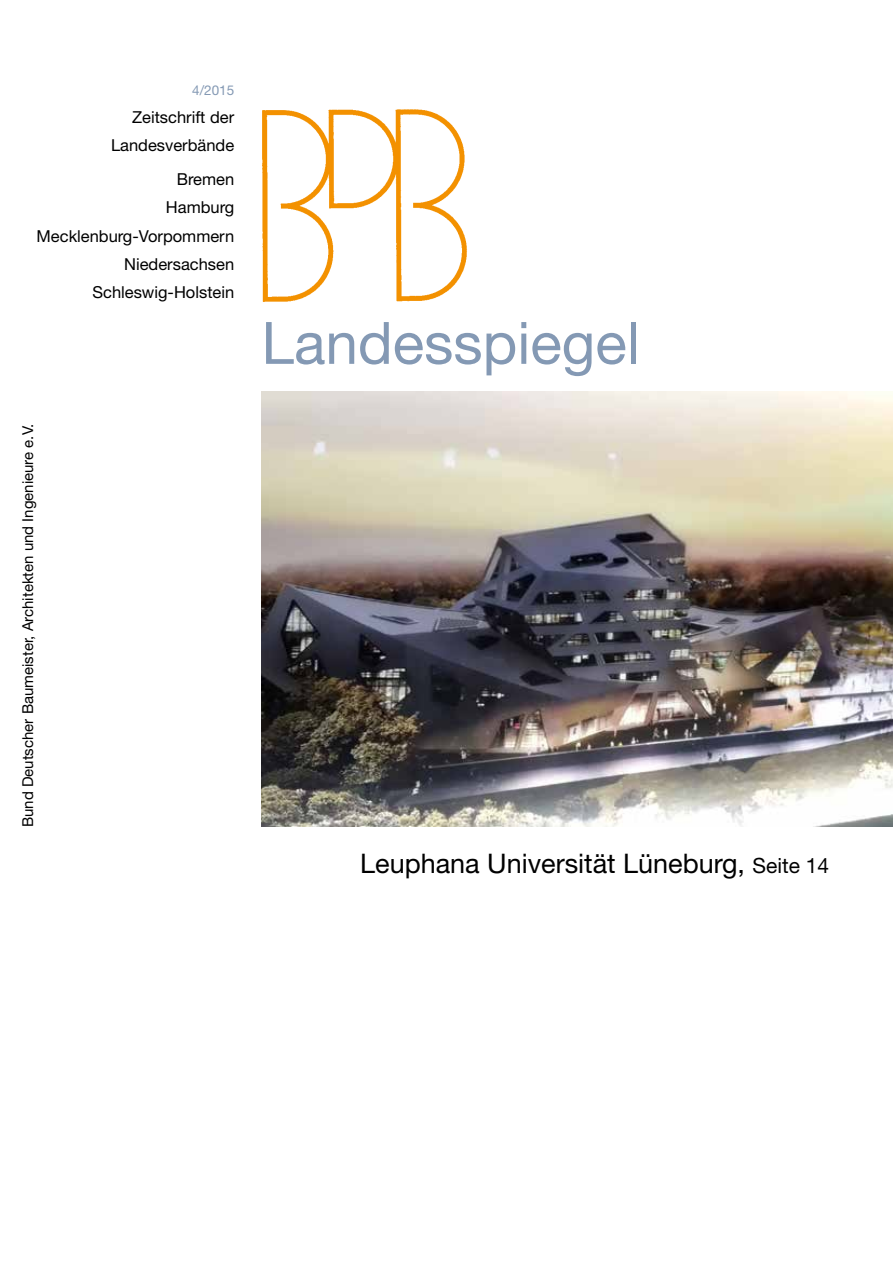
<style>
.page{position:relative;width:893px;height:1263px;background:#fff}
.page>*{position:absolute;margin:0;border:0;box-sizing:border-box;transform-origin:0 0}
.t1{font:58.5px "Helvetica Neue";color:#8499b4}
.t2{font:27px "Helvetica Neue";color:#000}
.t3{font:16.5px/28.3px "Helvetica Neue";color:#000;text-align:right}
.t4{font:15px "Helvetica Neue";color:#000}
.t5{font:13.5px "Helvetica Neue";color:#8499b4}
.s1{font-size:21px}
</style>
<div class="page">
<img style="left:262px;top:391px;width:630px;height:436px">
<img style="left:262px;top:109px;width:205px;height:193px">
<p class="t5" style="left:192px;top:82px;width:44px">4/2015</p>
<p class="t3" style="left:111px;top:102px;width:125px">Zeitschrift der<br>Landesverbände</p>
<p class="t3" style="left:37px;top:165px;width:199px">Bremen<br>Hamburg<br>Mecklenburg-Vorpommern<br>Niedersachsen<br>Schleswig-Holstein</p>
<p class="t4" style="left:19px;top:827px;width:405px;rotate:-90deg">Bund Deutscher Baumeister, Architekten und Ingenieure e.V.</p>
<h1 class="t1" style="left:261px;top:308px;width:380px">Landesspiegel</h1>
<h2 class="t2" style="left:360px;top:847px;width:470px">Leuphana Universität Lüneburg, <span class="s1">Seite 14</span></h2>
</div>
